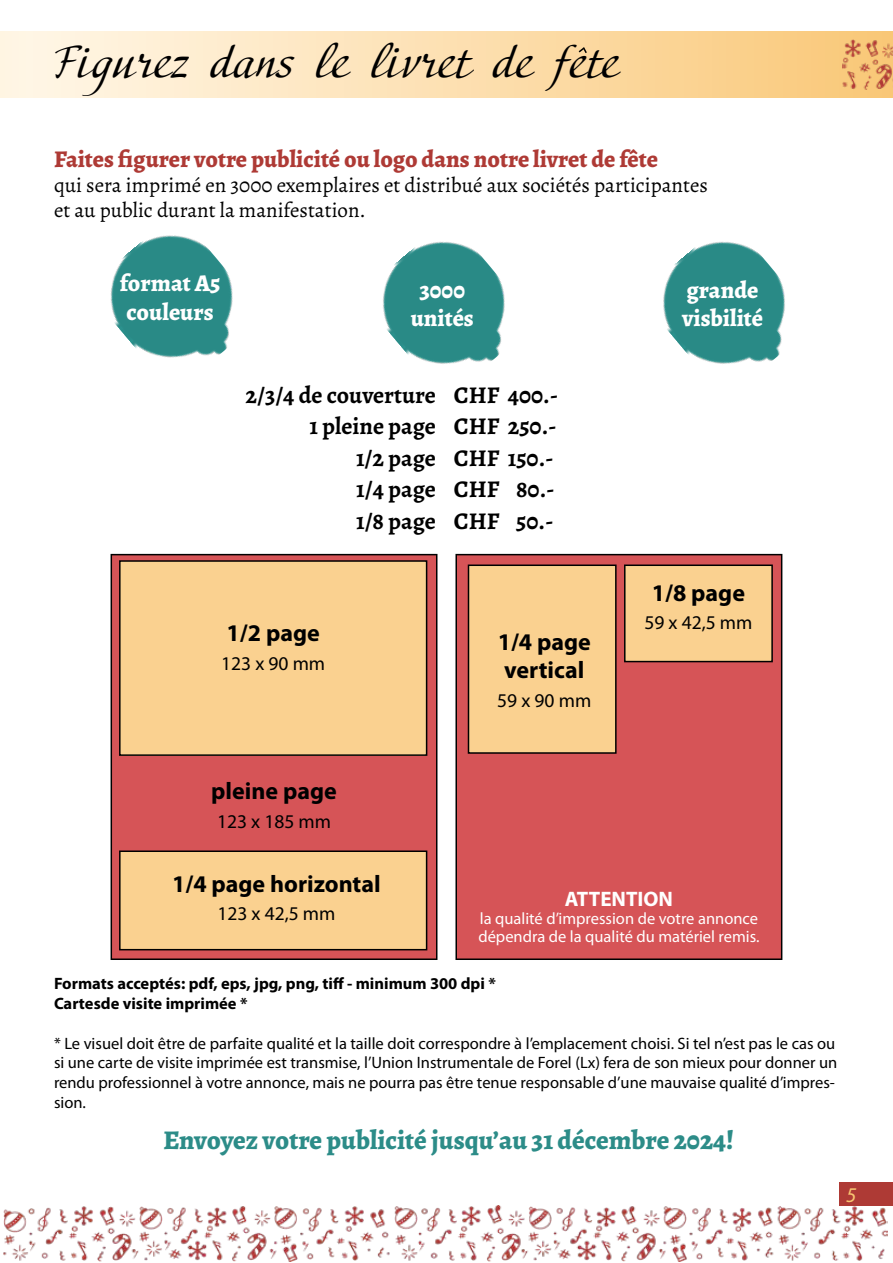
<style>
.page{position:relative;width:893px;height:1263px;background:#fff}
.page>*{position:absolute;margin:0;border:0;box-sizing:border-box;transform-origin:0 0}
.t1{font:45px "Adventure";color:#000}
.t2{font:800 27px "Alegreya";color:#2c8c88}
.t3{font:700 24px/31.5px "Alegreya";color:#000}
.t4{font:700 24px/28.5px "Myriad Pro";color:#000}
.t5{font:800 24px "Alegreya";color:#ae3a35}
.t6{font:800 24px/28.8px "Alegreya";color:#fff}
.t7{font:21px/25.2px "Alegreya";color:#000}
.t8{font:700 21px "Myriad Pro";color:#fff}
.t9{font:italic 21px "Myriad Pro";color:#f8c672}
.t10{font:19.5px "Myriad Pro";color:#000}
.t11{font:16.5px/19.8px "Myriad Pro";color:#000}
.t12{font:700 16.5px/19.8px "Myriad Pro";color:#000}
.t13{font:16.5px/18px "Myriad Pro";color:#fff}
</style>
<div class="page">
<div style="left:839px;top:1182px;width:54px;height:24px;background:#ae3a35"></div>
<img style="left:3px;top:1205px;width:885px;height:57px">
<div style="left:0;top:32px;width:893px;height:66px;background:linear-gradient(to right,#fff8ea,#f9c878)"></div>
<img style="left:842px;top:39px;width:51px;height:51px">
<img style="left:110px;top:235px;width:123px;height:123px">
<img style="left:383px;top:241px;width:122px;height:123px">
<img style="left:663px;top:241px;width:122px;height:123px">
<div style="left:111px;top:555px;width:326px;height:404px;background:#d65457"></div>
<div style="left:111px;top:554px;width:326px;height:406px;border:2px solid #000"></div>
<div style="left:456px;top:555px;width:326px;height:404px;background:#d65457"></div>
<div style="left:455px;top:554px;width:327px;height:406px;border:2px solid #000"></div>
<div style="left:120px;top:561px;width:307px;height:194px;background:#fad190"></div>
<div style="left:119px;top:560px;width:308px;height:196px;border:2px solid #000"></div>
<div style="left:120px;top:851px;width:307px;height:99px;background:#fad190"></div>
<div style="left:119px;top:850px;width:308px;height:100px;border:2px solid #000"></div>
<div style="left:468px;top:565px;width:148px;height:188px;background:#fad190"></div>
<div style="left:468px;top:564px;width:149px;height:190px;border:2px solid #000"></div>
<div style="left:625px;top:565px;width:147px;height:96px;background:#fad190"></div>
<div style="left:624px;top:564px;width:149px;height:98px;border:2px solid #000"></div>
<svg style="left:577px;top:46px;width:11px;height:9px"></svg>
<h1 class="t1" style="left:54px;top:35px;width:566px">Figurez dans le livret de fete</h1>
<h3 class="t5" style="left:54px;top:141px;width:606px">Faites figurer votre publicité ou logo dans notre livret de fête</h3>
<p class="t7" style="left:54px;top:172px;width:655px">qui sera imprimé en 3000 exemplaires et distribué aux sociétés participantes et au public durant la manifestation.</p>
<h3 class="t6" style="left:120px;top:268px;width:102px">format A5 couleurs</h3>
<h3 class="t6" style="left:411px;top:274px;width:65px;text-align:center">3000 unités</h3>
<h3 class="t6" style="left:682px;top:274px;width:83px">grande visbilité</h3>
<h3 class="t3" style="left:246px;top:379px;width:192px;text-align:right">2/3/4 de couverture<br>1 pleine page<br>1/2 page<br>1/4 page<br>1/8 page</h3>
<h3 class="t3" style="left:454px;top:379px;width:106px">CHF 400.-<br>CHF 250.-<br>CHF 150.-<br>CHF 80.-<br>CHF 50.-</h3>
<h3 class="t4" style="left:227px;top:618px;width:95px">1/2 page</h3>
<p class="t10" style="left:221px;top:651px;width:105px">123 x 90 mm</p>
<h3 class="t4" style="left:498px;top:626px;width:95px">1/4 page vertical</h3>
<p class="t10" style="left:497px;top:688px;width:95px">59 x 90 mm</p>
<h3 class="t4" style="left:652px;top:577px;width:95px">1/8 page</h3>
<p class="t10" style="left:644px;top:610px;width:110px">59 x 42,5 mm</p>
<h3 class="t4" style="left:211px;top:776px;width:127px">pleine page</h3>
<p class="t10" style="left:217px;top:809px;width:115px">123 x 185 mm</p>
<h3 class="t4" style="left:172px;top:869px;width:210px">1/4 page horizontal</h3>
<p class="t10" style="left:217px;top:902px;width:120px">123 x 42,5 mm</p>
<p class="t8" style="left:565px;top:885px;width:110px">ATTENTION</p>
<p class="t13" style="left:478px;top:909px;width:283px">la qualité d’impression de votre annonce dépendra de la qualité du matériel remis.</p>
<p class="t12" style="left:54px;top:973px;width:443px">Formats acceptés: pdf, eps, jpg, png, tiff - minimum 300 dpi *<br>Cartesde visite imprimée *</p>
<p class="t11" style="left:54px;top:1033px;width:785px">* Le visuel doit être de parfaite qualité et la taille doit correspondre à l’emplacement choisi. Si tel n’est pas le cas ou si une carte de visite imprimée est transmise, l’Union Instrumentale de Forel (Lx) fera de son mieux pour donner un rendu professionnel à votre annonce, mais ne pourra pas être tenue responsable d’une mauvaise qualité d’impres&shy;sion.</p>
<h2 class="t2" style="left:164px;top:1121px;width:572px">Envoyez votre publicité jusqu’au 31 décembre 2024!</h2>
<p class="t9" style="left:846px;top:1182px;width:12px">5</p>
</div>
